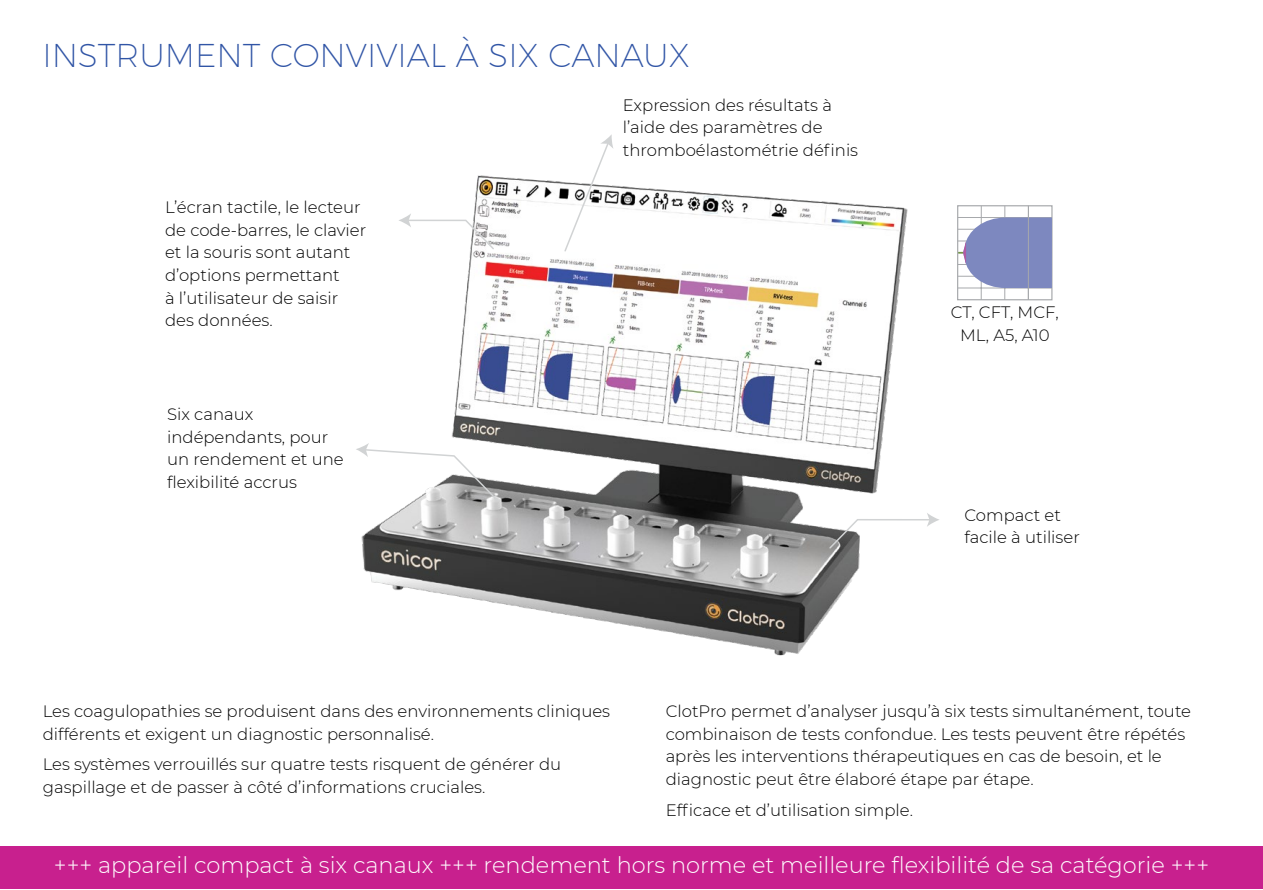
<style>
.page{position:relative;width:1263px;height:890px;background:#fff}
.page>*{position:absolute;margin:0;border:0;box-sizing:border-box;transform-origin:0 0}
.t1{font:200 33px "Montserrat";color:#3155a6}
.t2{font:300 22.5px "Montserrat";color:#fff}
.t3{font:300 16.5px/22.5px "Montserrat";color:#000}
</style>
<div class="page">
<div style="left:0;top:846px;width:1263px;height:42px;background:#c8208e"></div>
<img style="left:361px;top:175px;width:547px;height:481px">
<svg style="left:398px;top:213px;width:97px;height:38px"></svg>
<svg style="left:563px;top:134px;width:50px;height:119px"></svg>
<svg style="left:356px;top:443px;width:143px;height:59px"></svg>
<svg style="left:828px;top:512px;width:111px;height:38px"></svg>
<hr style="left:981px;top:206px;width:1px;height:94px;background:#a7a9ac">
<hr style="left:1004px;top:206px;width:1px;height:94px;background:#a7a9ac">
<div style="left:957px;top:205px;width:95px;height:95px;border:1px solid #a7a9ac"></div>
<svg style="left:958px;top:217px;width:94px;height:71px;background:#9098c6"></svg>
<hr style="left:1028px;top:206px;width:1px;height:94px;background:#a7a9ac">
<h1 class="t1" style="left:42px;top:35px;width:649px">INSTRUMENT CONVIVIAL À SIX CANAUX</h1>
<p class="t3" style="left:165px;top:196px;width:203px">L’écran tactile, le lecteur de code-barres, le clavier et la souris sont autant d’options permettant<br>à l’utilisateur de saisir des données.</p>
<p class="t3" style="left:167px;top:402px;width:178px">Six canaux indépendants, pour un rendement et une flexibilité accrus</p>
<p class="t3" style="left:623px;top:93px;width:237px">Expression des résultats à l’aide des paramètres de thromboélastométrie définis</p>
<p class="t3" style="left:951px;top:301px;width:109px;text-align:center">CT, CFT, MCF,<br>ML, A5, A10</p>
<p class="t3" style="left:964px;top:503px;width:117px">Compact et facile à utiliser</p>
<p class="t3" style="left:43px;top:699px;width:569px">Les coagulopathies se produisent dans des environnements cliniques différents et exigent un diagnostic personnalisé.</p>
<p class="t3" style="left:43px;top:752px;width:520px">Les systèmes verrouillés sur quatre tests risquent de générer du gaspillage et de passer à côté d’informations cruciales.</p>
<p class="t3" style="left:666px;top:699px;width:527px">ClotPro permet d’analyser jusqu’à six tests simultanément, toute combinaison de tests confondue. Les tests peuvent être répétés après les interventions thérapeutiques en cas de besoin, et le diagnostic peut être élaboré étape par étape.</p>
<p class="t3" style="left:666px;top:797px;width:249px">Efficace et d’utilisation simple.</p>
<h2 class="t2" style="left:54px;top:849px;width:1157px">+++ appareil compact à six canaux +++ rendement hors norme et meilleure flexibilité de sa catégorie +++</h2>
</div>
